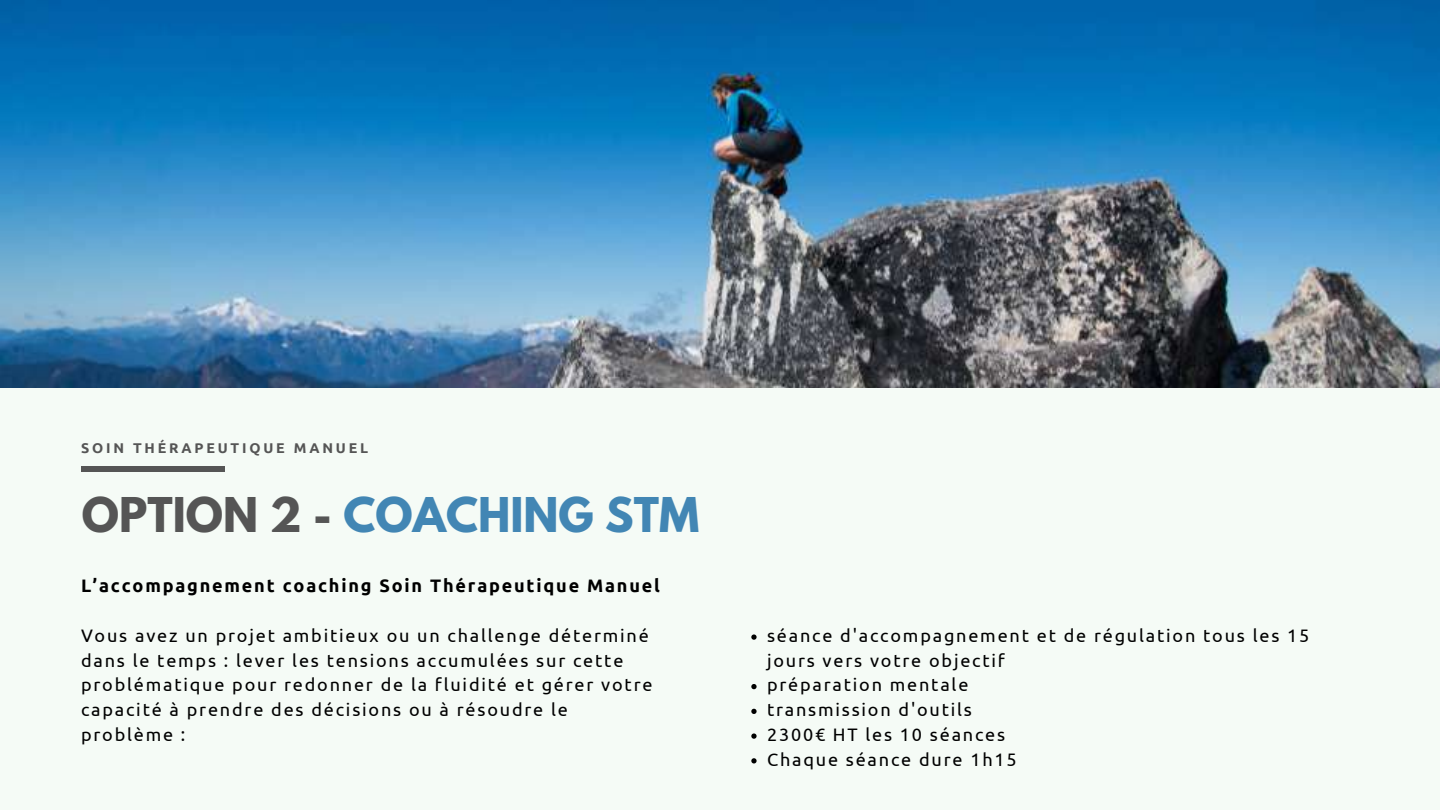
<style>
.page{position:relative;width:1440px;height:810px;background:#f5fbf6}
.page>*{position:absolute;margin:0;border:0;box-sizing:border-box;transform-origin:0 0}
.t1{font:700 42.4px "League Spartan";color:#4286b4}
.t2{font:18.1px/24.8px "Ubuntu";letter-spacing:.1em;color:#000}
.t3{font:700 18.1px "Ubuntu";letter-spacing:.1em;color:#000}
.t4{font:700 14.1px "Ubuntu";letter-spacing:.2em;color:#555}
.s1{color:#555}
</style>
<div class="page">
<div style="left:81px;top:466px;width:143px;height:5px;background:#555"></div>
<img style="left:0;top:0;width:1440px;height:388px">
<svg style="left:751px;top:634px;width:6px;height:6px"></svg>
<svg style="left:751px;top:684px;width:6px;height:5px"></svg>
<svg style="left:751px;top:709px;width:6px;height:5px"></svg>
<svg style="left:751px;top:733px;width:6px;height:6px"></svg>
<svg style="left:751px;top:758px;width:6px;height:5px"></svg>
<p class="t4" style="left:81px;top:440px;width:289px">SOIN THÉRAPEUTIQUE MANUEL</p>
<h1 class="t1" style="left:82px;top:494px;width:619px"><span class="s1">OPTION 2 -</span> COACHING STM</h1>
<p class="t3" style="left:81px;top:576px;width:580px">L’accompagnement coaching Soin Thérapeutique Manuel</p>
<p class="t2" style="left:81px;top:623px;width:573px">Vous avez un projet ambitieux ou un challenge déterminé dans le temps : lever les tensions accumulées sur cette problématique pour redonner de la fluidité et gérer votre capacité à prendre des décisions ou à résoudre le problème :</p>
<p class="t2" style="left:767px;top:623px;width:544px">séance d'accompagnement et de régulation tous les 15 jours vers votre objectif<br>préparation mentale<br>transmission d'outils<br>2300€ HT les 10 séances<br>Chaque séance dure 1h15</p>
</div>
